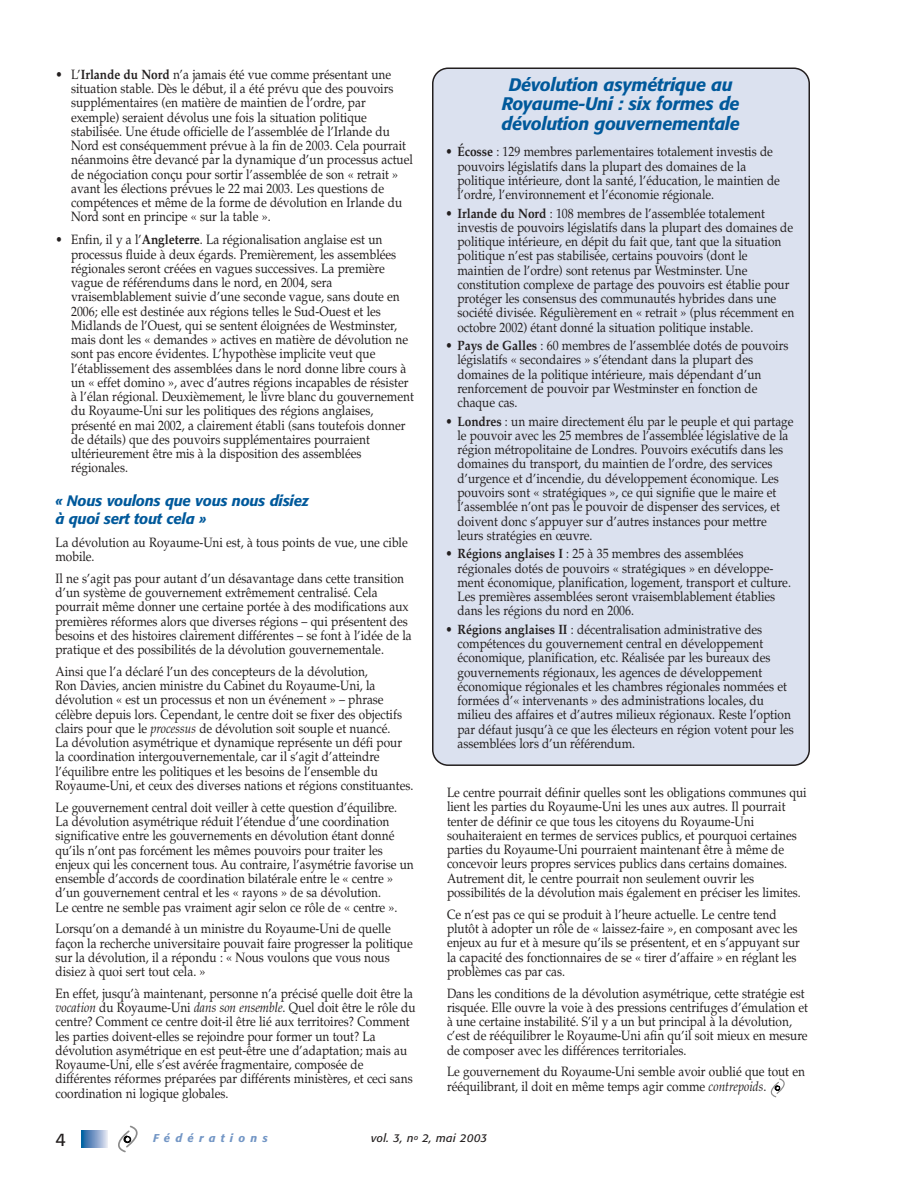
<style>
.page{position:relative;width:918px;height:1188px;background:#fff}
.page>*{position:absolute;margin:0;border:0;box-sizing:border-box;transform-origin:0 0}
.t1{font:italic 500 18px/19.5px "Formata";letter-spacing:-.02em;color:#00599b;text-align:center}
.t2{font:18px "Formata";color:#231f1f}
.t3{font:italic 500 15px/18px "Formata";letter-spacing:-.02em;color:#00599b}
.t4{font:13.5px/14.2px "Palatino";color:#231f1f;scale:.88 1}
.t5{font:italic 11.25px "Formata";letter-spacing:.03em;color:#231f1f}
.t6{font:italic 500 11.25px "Formata";letter-spacing:.465em;color:#7396c5}
.s1{font-weight:700}
.s2{font-style:italic}
</style>
<div class="page">
<svg style="left:81px;top:1125px;width:57px;height:28px"></svg>
<svg style="left:770px;top:1078px;width:15px;height:20px"></svg>
<div style="left:432px;top:68px;width:378px;height:698px;background:#dbe1ef"></div>
<p class="t4" style="left:71px;top:69px;width:390px;text-indent:-16px">• L’<span class="s1">Irlande du Nord</span> n’a jamais été vue comme présentant une situation stable. Dès le début, il a été prévu que des pouvoirs supplémentaires (en matière de maintien de l’ordre, par exemple) seraient dévolus une fois la situation politique stabilisée. Une étude officielle de l’assemblée de l’Irlande du Nord est conséquemment prévue à la fin de 2003. Cela pourrait néanmoins être devancé par la dynamique d’un processus actuel de négociation conçu pour sortir l’assemblée de son « retrait » avant les élections prévues le 22 mai 2003. Les questions de compétences et même de la forme de dévolution en Irlande du Nord sont en principe « sur la table ».</p>
<p class="t4" style="left:71px;top:234px;width:391px;text-indent:-16px">• Enfin, il y a l’<span class="s1">Angleterre</span>. La régionalisation anglaise est un processus fluide à deux égards. Premièrement, les assemblées régionales seront créées en vagues successives. La première vague de référendums dans le nord, en 2004, sera vraisemblablement suivie d’une seconde vague, sans doute en 2006; elle est destinée aux régions telles le Sud-Ouest et les Midlands de l’Ouest, qui se sentent éloignées de Westminster, mais dont les « demandes » actives en matière de dévolution ne sont pas encore évidentes. L’hypothèse implicite veut que l’établissement des assemblées dans le nord donne libre cours à un « effet domino », avec d’autres régions incapables de résister à l’élan régional. Deuxièmement, le livre blanc du gouvernement du Royaume-Uni sur les politiques des régions anglaises, présenté en mai 2002, a clairement établi (sans toutefois donner de détails) que des pouvoirs supplémentaires pourraient ultérieurement être mis à la disposition des assemblées régionales.</p>
<p class="t3" style="left:55px;top:493px;width:255px">« Nous voulons que vous nous disiez à quoi sert tout cela »</p>
<p class="t4" style="left:55px;top:537px;width:402px">La dévolution au Royaume-Uni est, à tous points de vue, une cible mobile.</p>
<p class="t4" style="left:55px;top:573px;width:406px">Il ne s’agit pas pour autant d’un désavantage dans cette transition d’un système de gouvernement extrêmement centralisé. Cela pourrait même donner une certaine portée à des modifications aux premières réformes alors que diverses régions – qui présentent des besoins et des histoires clairement différentes – se font à l’idée de la pratique et des possibilités de la dévolution gouvernementale.</p>
<p class="t4" style="left:55px;top:666px;width:408px">Ainsi que l’a déclaré l’un des concepteurs de la dévolution,<br>Ron Davies, ancien ministre du Cabinet du Royaume-Uni, la dévolution « est un processus et non un événement » – phrase célèbre depuis lors. Cependant, le centre doit se fixer des objectifs clairs pour que le <span class="s2">processus</span> de dévolution soit souple et nuancé.<br>La dévolution asymétrique et dynamique représente un défi pour la coordination intergouvernementale, car il s’agit d’atteindre l’équilibre entre les politiques et les besoins de l’ensemble du Royaume-Uni, et ceux des diverses nations et régions constituantes.</p>
<p class="t4" style="left:55px;top:802px;width:409px">Le gouvernement central doit veiller à cette question d’équilibre.<br>La dévolution asymétrique réduit l’étendue d’une coordination significative entre les gouvernements en dévolution étant donné qu’ils n’ont pas forcément les mêmes pouvoirs pour traiter les enjeux qui les concernent tous. Au contraire, l’asymétrie favorise un ensemble d’accords de coordination bilatérale entre le « centre » d’un gouvernement central et les « rayons » de sa dévolution.<br>Le centre ne semble pas vraiment agir selon ce rôle de « centre ».</p>
<p class="t4" style="left:55px;top:923px;width:408px">Lorsqu’on a demandé à un ministre du Royaume-Uni de quelle façon la recherche universitaire pouvait faire progresser la politique sur la dévolution, il a répondu : « Nous voulons que vous nous disiez à quoi sert tout cela. »</p>
<p class="t4" style="left:55px;top:988px;width:411px">En effet, jusqu’à maintenant, personne n’a précisé quelle doit être la <span class="s2">vocation</span> du Royaume-Uni <span class="s2">dans son ensemble</span>. Quel doit être le rôle du centre? Comment ce centre doit-il être lié aux territoires? Comment les parties doivent-elles se rejoindre pour former un tout? La dévolution asymétrique en est peut-être une d’adaptation; mais au Royaume-Uni, elle s’est avérée fragmentaire, composée de différentes réformes préparées par différents ministères, et ceci sans coordination ni logique globales.</p>
<h1 class="t1" style="left:501px;top:76px;width:240px">Dévolution asymétrique au<br>Royaume-Uni : six formes de dévolution gouvernementale</h1>
<p class="t4" style="left:458px;top:146px;width:368px;text-indent:-12px">• <span class="s1">Écosse</span> : 129 membres parlementaires totalement investis de pouvoirs législatifs dans la plupart des domaines de la politique intérieure, dont la santé, l’éducation, le maintien de l’ordre, l’environnement et l’économie régionale.</p>
<p class="t4" style="left:458px;top:207px;width:384px;text-indent:-12px">• <span class="s1">Irlande du Nord</span> : 108 membres de l’assemblée totalement investis de pouvoirs législatifs dans la plupart des domaines de politique intérieure, en dépit du fait que, tant que la situation politique n’est pas stabilisée, certains pouvoirs (dont le maintien de l’ordre) sont retenus par Westminster. Une constitution complexe de partage des pouvoirs est établie pour protéger les consensus des communautés hybrides dans une société divisée. Régulièrement en « retrait » (plus récemment en octobre 2002) étant donné la situation politique instable.</p>
<p class="t4" style="left:458px;top:340px;width:378px;text-indent:-12px">• <span class="s1">Pays de Galles</span> : 60 membres de l’assemblée dotés de pouvoirs législatifs « secondaires » s’étendant dans la plupart des domaines de la politique intérieure, mais dépendant d’un renforcement de pouvoir par Westminster en fonction de chaque cas.</p>
<p class="t4" style="left:458px;top:416px;width:383px;text-indent:-12px">• <span class="s1">Londres</span> : un maire directement élu par le peuple et qui partage le pouvoir avec les 25 membres de l’assemblée législative de la région métropolitaine de Londres. Pouvoirs exécutifs dans les domaines du transport, du maintien de l’ordre, des services d’urgence et d’incendie, du développement économique. Les pouvoirs sont « stratégiques », ce qui signifie que le maire et l’assemblée n’ont pas le pouvoir de dispenser des services, et doivent donc s’appuyer sur d’autres instances pour mettre leurs stratégies en œuvre.</p>
<p class="t4" style="left:458px;top:548px;width:380px;text-indent:-12px">• <span class="s1">Régions anglaises I</span> : 25 à 35 membres des assemblées régionales dotés de pouvoirs « stratégiques » en développe&shy;ment économique, planification, logement, transport et culture.<br>Les premières assemblées seront vraisemblablement établies dans les régions du nord en 2006.</p>
<p class="t4" style="left:458px;top:624px;width:384px;text-indent:-12px">• <span class="s1">Régions anglaises II</span> : décentralisation administrative des compétences du gouvernement central en développement économique, planification, etc. Réalisée par les bureaux des gouvernements régionaux, les agences de développement économique régionales et les chambres régionales nommées et formées d’« intervenants » des administrations locales, du milieu des affaires et d’autres milieux régionaux. Reste l’option par défaut jusqu’à ce que les électeurs en région votent pour les assemblées lors d’un référendum.</p>
<p class="t4" style="left:447px;top:787px;width:410px">Le centre pourrait définir quelles sont les obligations communes qui lient les parties du Royaume-Uni les unes aux autres. Il pourrait tenter de définir ce que tous les citoyens du Royaume-Uni souhaiteraient en termes de services publics, et pourquoi certaines parties du Royaume-Uni pourraient maintenant être à même de concevoir leurs propres services publics dans certains domaines.<br>Autrement dit, le centre pourrait non seulement ouvrir les possibilités de la dévolution mais également en préciser les limites.</p>
<p class="t4" style="left:447px;top:909px;width:402px">Ce n’est pas ce qui se produit à l’heure actuelle. Le centre tend plutôt à adopter un rôle de « laissez-faire », en composant avec les enjeux au fur et à mesure qu’ils se présentent, et en s’appuyant sur la capacité des fonctionnaires de se « tirer d’affaire » en réglant les problèmes cas par cas.</p>
<p class="t4" style="left:447px;top:987px;width:412px">Dans les conditions de la dévolution asymétrique, cette stratégie est risquée. Elle ouvre la voie à des pressions centrifuges d’émulation et à une certaine instabilité. S’il y a un but principal à la dévolution, c’est de rééquilibrer le Royaume-Uni afin qu’il soit mieux en mesure de composer avec les différences territoriales.</p>
<p class="t4" style="left:447px;top:1066px;width:408px">Le gouvernement du Royaume-Uni semble avoir oublié que tout en rééquilibrant, il doit en même temps agir comme <span class="s2">contrepoids</span>.</p>
<h1 class="t2" style="left:55px;top:1132px;width:12px">4</h1>
<p class="t6" style="left:153px;top:1133px;width:116px">Fédérations</p>
<p class="t5" style="left:371px;top:1133px;width:118px">vol. 3, n<sup>o</sup> 2, mai 2003</p>
</div>
